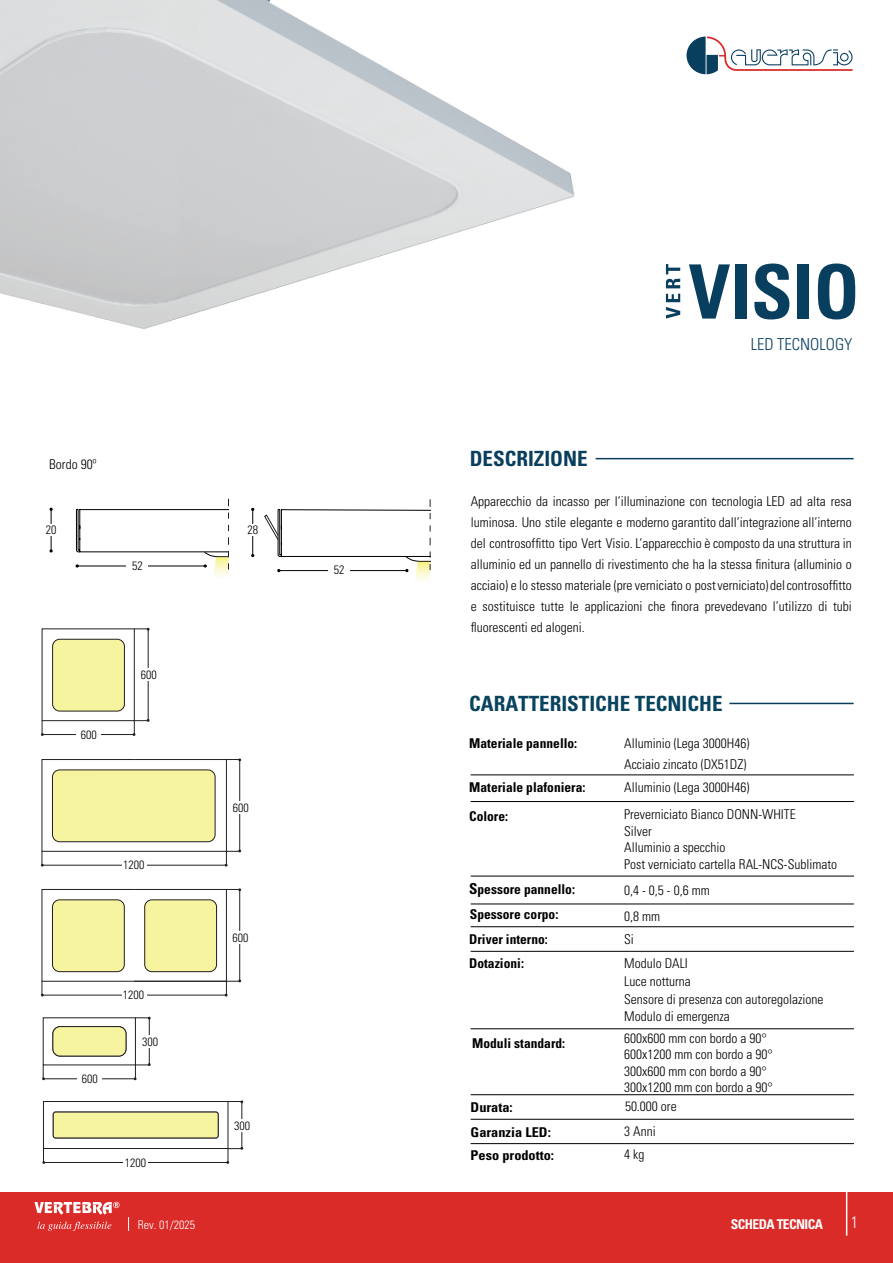
<style>
.page{position:relative;width:893px;height:1263px;background:#fff}
.page>*{position:absolute;margin:0;border:0;box-sizing:border-box;transform-origin:0 0}
.t1{font:700 condensed 75px "Univers LT Std";color:#093f5e}
.t2{font:700 condensed 21px "Univers LT Std";color:#08435f}
.t3{font:700 condensed 21px "Univers LT Std";color:#093f5e}
.t4{font:300 condensed 16.5px "Univers LT Std";color:#093f5e}
.t5{font:300 condensed 16.5px "Univers LT Std";color:#fff}
.t6{font:300 condensed 13.5px/21px "Univers LT Std";color:#000001}
.t7{font:700 condensed 13.5px/24.8px "Univers LT Std";color:#000001}
.t8{font:700 condensed 13.5px/25.2px "Univers LT Std";color:#000001;scale:1.06 1}
.t9{font:700 condensed 13.5px "Univers LT Std";letter-spacing:-.04em;color:#fff}
.t10{font:300 condensed 12.15px "Univers LT Std";color:#000001}
.t11{font:300 condensed 12px "Univers LT Std";color:#000002}
.t12{font:300 condensed 12px "Univers LT Std";color:#fff}
.s1{font-size:15px}
</style>
<div class="page">
<svg style="left:666px;top:264px;width:14px;height:55px"></svg>
<hr style="left:51px;top:509px;width:1px;height:42px;background:#000002">
<div style="left:49px;top:524px;width:9px;height:12px;background:#fff"></div>
<hr style="left:252px;top:509px;width:1px;height:47px;background:#000002">
<div style="left:251px;top:524px;width:9px;height:12px;background:#fff"></div>
<svg style="left:686px;top:36px;width:166px;height:38px"></svg>
<div style="left:0;top:1193px;width:893px;height:70px;background:#da2b28"></div>
<svg style="left:34px;top:1202px;width:85px;height:13px"></svg>
<svg style="left:37px;top:1221px;width:74px;height:10px"></svg>
<hr style="left:846px;top:1192px;width:1px;height:43px;background:#fff">
<img style="left:0;top:0;width:575px;height:329px">
<hr style="left:729px;top:703px;width:125px;height:1px;background:#093f5e">
<hr style="left:471px;top:1028px;width:383px;height:1px;background:#000001">
<hr style="left:471px;top:904px;width:383px;height:1px;background:#000001">
<hr style="left:471px;top:1094px;width:383px;height:1px;background:#000001">
<hr style="left:471px;top:1119px;width:383px;height:1px;background:#000001">
<hr style="left:471px;top:1143px;width:383px;height:1px;background:#000001">
<hr style="left:471px;top:951px;width:383px;height:1px;background:#000001">
<hr style="left:471px;top:926px;width:383px;height:1px;background:#000001">
<hr style="left:471px;top:876px;width:383px;height:1px;background:#000001">
<hr style="left:471px;top:801px;width:383px;height:1px;background:#000001">
<hr style="left:471px;top:775px;width:383px;height:1px;background:#000001">
<hr style="left:596px;top:458px;width:258px;height:1px;background:#093f5e">
<svg style="left:76px;top:499px;width:153px;height:77px"></svg>
<svg style="left:264px;top:499px;width:167px;height:82px"></svg>
<svg style="left:128px;top:1217px;width:1px;height:14px"></svg>
<div style="left:43px;top:1101px;width:185px;height:48px;background:#fff;border:1px solid #231f20"></div>
<svg style="left:53px;top:1111px;width:166px;height:27px;background:#e5e397"></svg>
<div style="left:53px;top:1026px;width:73px;height:30px;background:#f6f49f"></div>
<div style="left:53px;top:1026px;width:73px;height:30px;border:1px solid #231f20;border-radius:7px"></div>
<div style="left:53px;top:639px;width:71px;height:72px;background:#f6f49f"></div>
<div style="left:52px;top:639px;width:73px;height:72px;border:1px solid #231f20;border-radius:7px"></div>
<hr style="left:43px;top:1078px;width:92px;height:1px;background:#231f20">
<svg style="left:42px;top:1065px;width:3px;height:15px"></svg>
<hr style="left:44px;top:1162px;width:184px;height:1px;background:#231f20">
<svg style="left:42px;top:1148px;width:3px;height:16px"></svg>
<hr style="left:42px;top:734px;width:92px;height:1px;background:#231f20">
<svg style="left:41px;top:721px;width:3px;height:15px"></svg>
<hr style="left:149px;top:1018px;width:1px;height:46px;background:#231f20">
<svg style="left:134px;top:1063px;width:17px;height:17px"></svg>
<svg style="left:135px;top:1017px;width:16px;height:2px"></svg>
<hr style="left:242px;top:1102px;width:1px;height:46px;background:#231f20">
<svg style="left:226px;top:1147px;width:17px;height:17px"></svg>
<svg style="left:228px;top:1100px;width:15px;height:3px"></svg>
<hr style="left:148px;top:629px;width:1px;height:91px;background:#231f20">
<svg style="left:133px;top:719px;width:17px;height:17px"></svg>
<svg style="left:134px;top:628px;width:16px;height:3px"></svg>
<div style="left:124px;top:1157px;width:24px;height:11px;background:#fff"></div>
<div style="left:76px;top:729px;width:24px;height:11px;background:#fff"></div>
<div style="left:77px;top:1073px;width:24px;height:11px;background:#fff"></div>
<div style="left:144px;top:1035px;width:10px;height:12px;background:#fff"></div>
<div style="left:143px;top:669px;width:10px;height:12px;background:#fff"></div>
<div style="left:237px;top:1119px;width:10px;height:12px;background:#fff"></div>
<svg style="left:41px;top:888px;width:200px;height:108px"></svg>
<div style="left:235px;top:931px;width:10px;height:12px;background:#fff"></div>
<svg style="left:41px;top:758px;width:200px;height:108px"></svg>
<div style="left:235px;top:801px;width:10px;height:12px;background:#fff"></div>
<h1 class="t1" style="left:689px;top:246px;width:172px">VISIO</h1>
<p class="t4" style="left:751px;top:334px;width:103px">LED TECNOLOGY</p>
<p class="t6" style="left:49px;top:454px;width:49px">Bordo 90º</p>
<p class="t10" style="left:46px;top:523px;width:12px">20</p>
<p class="t11" style="left:81px;top:727px;width:17px">600</p>
<p class="t11" style="left:82px;top:1071px;width:17px">600</p>
<p class="t10" style="left:132px;top:558px;width:12px">52</p>
<p class="t11" style="left:141px;top:668px;width:17px">600</p>
<p class="t11" style="left:123px;top:858px;width:23px">1200</p>
<p class="t11" style="left:123px;top:988px;width:23px">1200</p>
<p class="t11" style="left:142px;top:1034px;width:17px">300</p>
<p class="t11" style="left:125px;top:1155px;width:23px">1200</p>
<p class="t10" style="left:247px;top:523px;width:12px">28</p>
<p class="t11" style="left:233px;top:800px;width:17px">600</p>
<p class="t11" style="left:232px;top:930px;width:17px">600</p>
<p class="t11" style="left:234px;top:1118px;width:17px">300</p>
<p class="t10" style="left:334px;top:563px;width:12px">52</p>
<h2 class="t3" style="left:470px;top:445px;width:119px">DESCRIZIONE</h2>
<p class="t6" style="left:471px;top:490px;width:383px;text-align:justify">Apparecchio da incasso per l’illuminazione con tecnologia LED ad alta resa luminosa. Uno stile elegante e moderno garantito dall’integrazione all’interno del controsoffitto tipo Vert Visio. L’apparecchio è composto da una struttura in alluminio ed un pannello di rivestimento che ha la stessa finitura (alluminio o acciaio) e lo stesso materiale (pre verniciato o postverniciato) delcontrosoffitto e sostituisce tutte le applicazioni che finora prevedevano l’utilizzo di tubi fluorescenti ed alogeni.</p>
<h2 class="t2" style="left:469px;top:690px;width:255px">CARATTERISTICHE TECNICHE</h2>
<p class="t6" style="left:624px;top:733px;width:127px">Alluminio (Lega 3000H46)</p>
<p class="t6" style="left:624px;top:777px;width:127px">Alluminio (Lega 3000H46)</p>
<p class="t7" style="left:469px;top:731px;width:109px">Materiale pannello:</p>
<p class="t6" style="left:624px;top:753px;width:124px">Acciaio zincato (DX51DZ)</p>
<p class="t7" style="left:469px;top:775px;width:118px">Materiale plafoniera:</p>
<p class="t7" style="left:469px;top:804px;width:41px">Colore:</p>
<p class="t6" style="left:624px;top:805px;width:173px;line-height:17.5px">Preverniciato Bianco DONN-WHITE<br>Silver</p>
<p class="t6" style="left:624px;top:853px;width:214px">Post verniciato cartella RAL-NCS-Sublimato</p>
<p class="t6" style="left:624px;top:837px;width:103px">Alluminio a specchio</p>
<p class="t7" style="left:469px;top:876px;width:107px"><span class="s1">S</span>pessore pannello:<br>Spessore corpo:<br>Driver interno:<br>Dotazioni:</p>
<p class="t6" style="left:624px;top:880px;width:87px">0,4 - 0,5 - 0,6 mm</p>
<p class="t6" style="left:624px;top:927px;width:65px;line-height:24.3px">Si<br>Modulo DALI</p>
<p class="t6" style="left:624px;top:972px;width:201px;line-height:17.7px">Luce notturna<br>Sensore di presenza con autoregolazione<br>Modulo di emergenza</p>
<p class="t6" style="left:624px;top:905px;width:37px">0,8 mm</p>
<p class="t7" style="left:472px;top:1030px;width:94px">Moduli standard:</p>
<p class="t6" style="left:624px;top:1030px;width:150px;line-height:16.2px">600x600 mm con bordo a 90°<br>600x1200 mm con bordo a 90°<br>300x600 mm con bordo a 90°<br>300x1200 mm con bordo a 90°</p>
<p class="t8" style="left:471px;top:1095px;width:77px">Durata:<br>Garanzia LED:</p>
<p class="t6" style="left:624px;top:1094px;width:54px;line-height:24.8px">50.000 ore<br>3 Anni</p>
<p class="t8" style="left:471px;top:1142px;width:80px">Peso prodotto:</p>
<p class="t6" style="left:624px;top:1144px;width:22px">4 kg</p>
<p class="t12" style="left:138px;top:1217px;width:59px">Rev. 01/2025</p>
<p class="t9" style="left:731px;top:1215px;width:94px">SCHEDA TECNICA</p>
<p class="t5" style="left:851px;top:1213px;width:9px">1</p>
</div>
